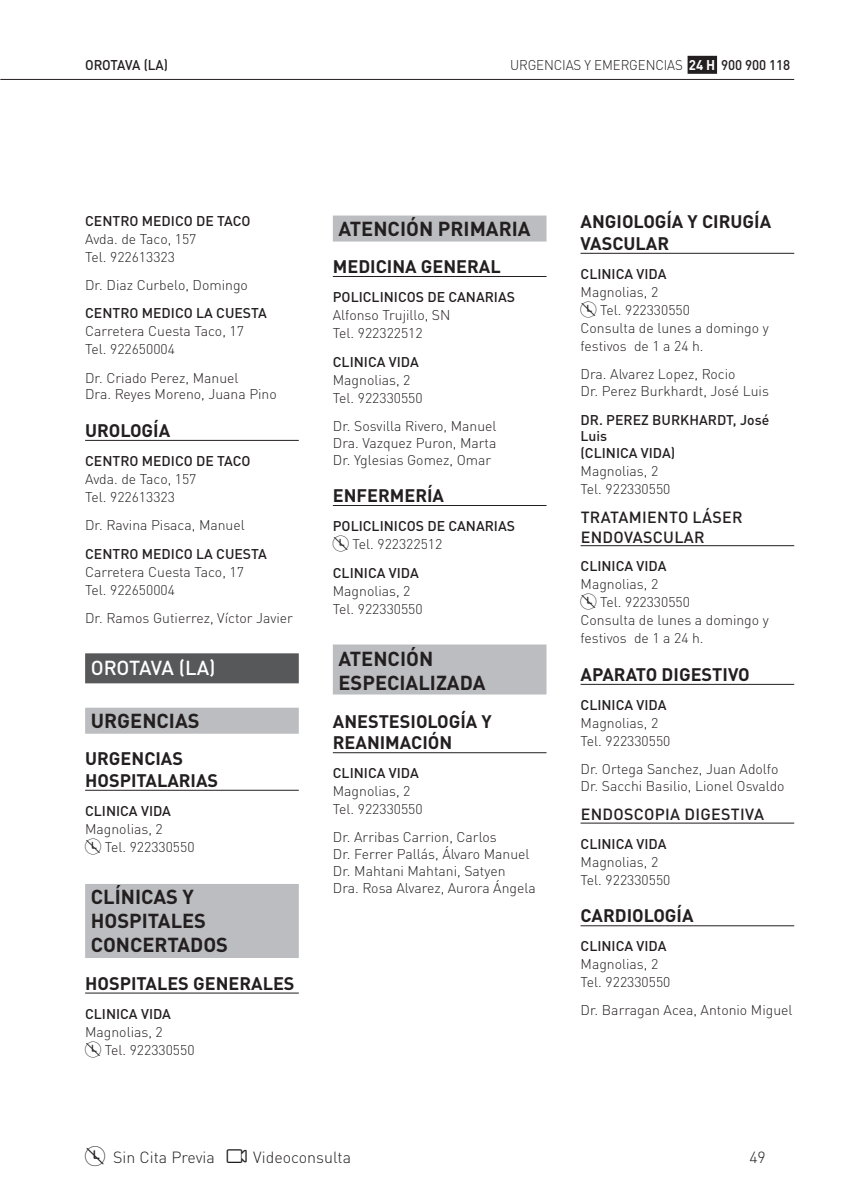
<style>
.page{position:relative;width:851px;height:1191px;background:#fff}
.page>*{position:absolute;margin:0;border:0;box-sizing:border-box;transform-origin:0 0}
.NIVEL_02_ATENCIÓN{font:700 20px/24px "DIN Pro";color:#231f20}
.NIVEL_01_PUEBLO{font:500 20px "DIN Pro";letter-spacing:-.02em;color:#fff}
.NIVEL_03_ESPECIALIDAD{font:700 18px/21.6px "DIN Pro";color:#231f20}
.NIVEL_05_SUBESPECIALIDAD{font:500 16px/19.2px "DIN Pro";letter-spacing:.02em;color:#231f20}
.t1{font:300 16px "DIN Pro";color:#231f20}
.NIVEL_07_MÉDICO_ASOCIADO{font:300 14px/18px "DIN Pro";color:#231f20}
.NIVEL_06_NOMBRE{font:500 14px/16.8px "DIN Pro";color:#231f20}
.NIVEL_07_MÉDICO_ASOCIADO-2{font:300 14px "DIN Pro";color:#231f20;scale:.95 1}
.NIVEL_08_NOMBRE_2{font:500 14px "DIN Pro";color:#231f20}
.NIVEL_06_NOMBRE-2{font:500 14px "DIN Pro";letter-spacing:-.02em;color:#231f20;scale:.95 1}
.s1{font-weight:700;color:#fff}
.s2{font-weight:500}
</style>
<div class="page">
<hr style="left:0;top:79px;width:794px;height:1px;background:#231f20">
<div style="left:687px;top:56px;width:30px;height:18px;background:#231f20"></div>
<hr style="left:85px;top:440px;width:214px;height:1px;background:#231f20">
<div style="left:85px;top:653px;width:214px;height:30px;background:#57585a"></div>
<div style="left:85px;top:707px;width:214px;height:26px;background:#bcbdc0"></div>
<hr style="left:85px;top:790px;width:214px;height:1px;background:#231f20">
<div style="left:85px;top:884px;width:214px;height:74px;background:#bcbdc0"></div>
<hr style="left:85px;top:992px;width:214px;height:1px;background:#231f20">
<div style="left:333px;top:215px;width:213px;height:26px;background:#bcbdc0"></div>
<hr style="left:333px;top:276px;width:213px;height:1px;background:#231f20">
<hr style="left:333px;top:505px;width:213px;height:1px;background:#231f20">
<div style="left:333px;top:644px;width:213px;height:50px;background:#bcbdc0"></div>
<hr style="left:333px;top:752px;width:213px;height:1px;background:#231f20">
<hr style="left:580px;top:253px;width:214px;height:1px;background:#231f20">
<hr style="left:580px;top:545px;width:214px;height:1px;background:#231f20">
<hr style="left:580px;top:684px;width:214px;height:1px;background:#231f20">
<hr style="left:580px;top:823px;width:214px;height:1px;background:#231f20">
<hr style="left:580px;top:925px;width:214px;height:1px;background:#231f20">
<p class="NIVEL_06_NOMBRE-2" style="left:85px;top:53px;width:89px">OROTAVA (LA)</p>
<p class="NIVEL_07_MÉDICO_ASOCIADO-2" style="left:510px;top:54px;width:296px">URGENCIAS Y EMERGENCIAS <span class="s1">24 H</span> <span class="s2">900 900 118</span></p>
<p class="NIVEL_06_NOMBRE" style="left:85px;top:210px;width:167px">CENTRO MEDICO DE TACO</p>
<p class="NIVEL_07_MÉDICO_ASOCIADO" style="left:85px;top:228px;width:113px">Avda. de Taco, 157</p>
<p class="NIVEL_07_MÉDICO_ASOCIADO" style="left:85px;top:246px;width:91px">Tel. 922613323</p>
<p class="NIVEL_07_MÉDICO_ASOCIADO" style="left:85px;top:274px;width:164px">Dr. Diaz Curbelo, Domingo</p>
<p class="NIVEL_06_NOMBRE" style="left:85px;top:303px;width:183px">CENTRO MEDICO LA CUESTA</p>
<p class="NIVEL_07_MÉDICO_ASOCIADO" style="left:85px;top:321px;width:160px">Carretera Cuesta Taco, 17</p>
<p class="NIVEL_07_MÉDICO_ASOCIADO" style="left:85px;top:339px;width:91px">Tel. 922650004</p>
<p class="NIVEL_07_MÉDICO_ASOCIADO" style="left:85px;top:367px;width:155px">Dr. Criado Perez, Manuel</p>
<p class="NIVEL_07_MÉDICO_ASOCIADO" style="left:85px;top:384px;width:193px">Dra. Reyes Moreno, Juana Pino</p>
<p class="NIVEL_03_ESPECIALIDAD" style="left:85px;top:417px;width:86px">UROLOGÍA</p>
<p class="NIVEL_06_NOMBRE" style="left:85px;top:451px;width:167px">CENTRO MEDICO DE TACO</p>
<p class="NIVEL_07_MÉDICO_ASOCIADO" style="left:85px;top:468px;width:113px">Avda. de Taco, 157</p>
<p class="NIVEL_07_MÉDICO_ASOCIADO" style="left:85px;top:486px;width:91px">Tel. 922613323</p>
<p class="NIVEL_07_MÉDICO_ASOCIADO" style="left:85px;top:515px;width:161px">Dr. Ravina Pisaca, Manuel</p>
<p class="NIVEL_06_NOMBRE" style="left:85px;top:544px;width:183px">CENTRO MEDICO LA CUESTA</p>
<p class="NIVEL_07_MÉDICO_ASOCIADO" style="left:85px;top:561px;width:160px">Carretera Cuesta Taco, 17</p>
<p class="NIVEL_07_MÉDICO_ASOCIADO" style="left:85px;top:579px;width:91px">Tel. 922650004</p>
<p class="NIVEL_07_MÉDICO_ASOCIADO" style="left:85px;top:608px;width:209px">Dr. Ramos Gutierrez, Víctor Javier</p>
<p class="NIVEL_01_PUEBLO" style="left:91px;top:652px;width:126px">OROTAVA (LA)</p>
<p class="NIVEL_02_ATENCIÓN" style="left:91px;top:706px;width:110px">URGENCIAS</p>
<p class="NIVEL_03_ESPECIALIDAD" style="left:85px;top:746px;width:135px">URGENCIAS<br>HOSPITALARIAS</p>
<p class="NIVEL_06_NOMBRE" style="left:85px;top:801px;width:87px">CLINICA VIDA</p>
<p class="NIVEL_07_MÉDICO_ASOCIADO" style="left:85px;top:818px;width:79px">Magnolias, 2</p>
<p class="NIVEL_07_MÉDICO_ASOCIADO" style="left:105px;top:836px;width:91px">Tel. 922330550</p>
<p class="NIVEL_02_ATENCIÓN" style="left:91px;top:882px;width:139px">CLÍNICAS Y<br>HOSPITALES<br>CONCERTADOS</p>
<p class="NIVEL_03_ESPECIALIDAD" style="left:85px;top:970px;width:211px">HOSPITALES GENERALES</p>
<p class="NIVEL_06_NOMBRE" style="left:85px;top:1003px;width:87px">CLINICA VIDA</p>
<p class="NIVEL_07_MÉDICO_ASOCIADO" style="left:85px;top:1021px;width:79px">Magnolias, 2</p>
<p class="NIVEL_07_MÉDICO_ASOCIADO" style="left:105px;top:1039px;width:91px">Tel. 922330550</p>
<p class="NIVEL_02_ATENCIÓN" style="left:338px;top:214px;width:193px">ATENCIÓN PRIMARIA</p>
<p class="NIVEL_03_ESPECIALIDAD" style="left:333px;top:254px;width:169px">MEDICINA GENERAL</p>
<p class="NIVEL_06_NOMBRE" style="left:333px;top:287px;width:184px">POLICLINICOS DE CANARIAS</p>
<p class="NIVEL_07_MÉDICO_ASOCIADO" style="left:333px;top:305px;width:119px">Alfonso Trujillo, SN</p>
<p class="NIVEL_07_MÉDICO_ASOCIADO" style="left:333px;top:323px;width:91px">Tel. 922322512</p>
<p class="NIVEL_06_NOMBRE" style="left:333px;top:352px;width:87px">CLINICA VIDA</p>
<p class="NIVEL_07_MÉDICO_ASOCIADO" style="left:333px;top:369px;width:79px">Magnolias, 2</p>
<p class="NIVEL_07_MÉDICO_ASOCIADO" style="left:333px;top:387px;width:91px">Tel. 922330550</p>
<p class="NIVEL_07_MÉDICO_ASOCIADO" style="left:333px;top:416px;width:165px">Dr. Sosvilla Rivero, Manuel</p>
<p class="NIVEL_07_MÉDICO_ASOCIADO" style="left:333px;top:432px;width:165px">Dra. Vazquez Puron, Marta</p>
<p class="NIVEL_07_MÉDICO_ASOCIADO" style="left:333px;top:449px;width:160px">Dr. Yglesias Gomez, Omar</p>
<p class="NIVEL_03_ESPECIALIDAD" style="left:333px;top:483px;width:113px">ENFERMERÍA</p>
<p class="NIVEL_06_NOMBRE" style="left:333px;top:516px;width:184px">POLICLINICOS DE CANARIAS</p>
<p class="NIVEL_07_MÉDICO_ASOCIADO" style="left:352px;top:534px;width:91px">Tel. 922322512</p>
<p class="NIVEL_06_NOMBRE" style="left:333px;top:563px;width:87px">CLINICA VIDA</p>
<p class="NIVEL_07_MÉDICO_ASOCIADO" style="left:333px;top:580px;width:79px">Magnolias, 2</p>
<p class="NIVEL_07_MÉDICO_ASOCIADO" style="left:333px;top:598px;width:91px">Tel. 922330550</p>
<p class="NIVEL_02_ATENCIÓN" style="left:338px;top:644px;width:148px">ATENCIÓN<br>ESPECIALIZADA</p>
<p class="NIVEL_03_ESPECIALIDAD" style="left:333px;top:708px;width:160px">ANESTESIOLOGÍA Y<br>REANIMACIÓN</p>
<p class="NIVEL_06_NOMBRE" style="left:333px;top:763px;width:87px">CLINICA VIDA</p>
<p class="NIVEL_07_MÉDICO_ASOCIADO" style="left:333px;top:781px;width:79px">Magnolias, 2</p>
<p class="NIVEL_07_MÉDICO_ASOCIADO" style="left:333px;top:799px;width:91px">Tel. 922330550</p>
<p class="NIVEL_07_MÉDICO_ASOCIADO" style="left:333px;top:827px;width:165px">Dr. Arribas Carrion, Carlos</p>
<p class="NIVEL_07_MÉDICO_ASOCIADO" style="left:333px;top:844px;width:198px">Dr. Ferrer Pallás, Álvaro Manuel</p>
<p class="NIVEL_07_MÉDICO_ASOCIADO" style="left:333px;top:860px;width:174px">Dr. Mahtani Mahtani, Satyen</p>
<p class="NIVEL_07_MÉDICO_ASOCIADO" style="left:333px;top:877px;width:204px">Dra. Rosa Alvarez, Aurora Ángela</p>
<p class="NIVEL_03_ESPECIALIDAD" style="left:580px;top:209px;width:192px">ANGIOLOGÍA Y CIRUGÍA<br>VASCULAR</p>
<p class="NIVEL_06_NOMBRE" style="left:580px;top:264px;width:87px">CLINICA VIDA</p>
<p class="NIVEL_07_MÉDICO_ASOCIADO" style="left:580px;top:281px;width:79px">Magnolias, 2</p>
<p class="NIVEL_07_MÉDICO_ASOCIADO" style="left:600px;top:299px;width:91px">Tel. 922330550</p>
<p class="NIVEL_07_MÉDICO_ASOCIADO" style="left:580px;top:317px;width:190px">Consulta de lunes a domingo y festivos de 1 a 24 h.</p>
<p class="NIVEL_07_MÉDICO_ASOCIADO" style="left:580px;top:364px;width:156px">Dra. Alvarez Lopez, Rocio</p>
<p class="NIVEL_07_MÉDICO_ASOCIADO" style="left:580px;top:380px;width:190px">Dr. Perez Burkhardt, José Luis</p>
<p class="NIVEL_06_NOMBRE" style="left:580px;top:409px;width:190px">DR. PEREZ BURKHARDT, José<br>Luis</p>
<p class="NIVEL_08_NOMBRE_2" style="left:580px;top:442px;width:96px">(CLINICA VIDA)</p>
<p class="NIVEL_07_MÉDICO_ASOCIADO" style="left:580px;top:461px;width:79px">Magnolias, 2</p>
<p class="NIVEL_07_MÉDICO_ASOCIADO" style="left:580px;top:479px;width:91px">Tel. 922330550</p>
<p class="NIVEL_05_SUBESPECIALIDAD" style="left:580px;top:506px;width:163px">TRATAMIENTO LÁSER<br>ENDOVASCULAR</p>
<p class="NIVEL_06_NOMBRE" style="left:580px;top:556px;width:87px">CLINICA VIDA</p>
<p class="NIVEL_07_MÉDICO_ASOCIADO" style="left:580px;top:574px;width:79px">Magnolias, 2</p>
<p class="NIVEL_07_MÉDICO_ASOCIADO" style="left:600px;top:592px;width:91px">Tel. 922330550</p>
<p class="NIVEL_07_MÉDICO_ASOCIADO" style="left:580px;top:610px;width:190px">Consulta de lunes a domingo y festivos de 1 a 24 h.</p>
<p class="NIVEL_03_ESPECIALIDAD" style="left:580px;top:661px;width:171px">APARATO DIGESTIVO</p>
<p class="NIVEL_06_NOMBRE" style="left:580px;top:695px;width:87px">CLINICA VIDA</p>
<p class="NIVEL_07_MÉDICO_ASOCIADO" style="left:580px;top:712px;width:79px">Magnolias, 2</p>
<p class="NIVEL_07_MÉDICO_ASOCIADO" style="left:580px;top:730px;width:91px">Tel. 922330550</p>
<p class="NIVEL_07_MÉDICO_ASOCIADO" style="left:580px;top:759px;width:199px">Dr. Ortega Sanchez, Juan Adolfo</p>
<p class="NIVEL_07_MÉDICO_ASOCIADO" style="left:580px;top:775px;width:206px">Dr. Sacchi Basilio, Lionel Osvaldo</p>
<p class="NIVEL_05_SUBESPECIALIDAD" style="left:580px;top:803px;width:185px">ENDOSCOPIA DIGESTIVA</p>
<p class="NIVEL_06_NOMBRE" style="left:580px;top:834px;width:87px">CLINICA VIDA</p>
<p class="NIVEL_07_MÉDICO_ASOCIADO" style="left:580px;top:851px;width:79px">Magnolias, 2</p>
<p class="NIVEL_07_MÉDICO_ASOCIADO" style="left:580px;top:869px;width:91px">Tel. 922330550</p>
<p class="NIVEL_03_ESPECIALIDAD" style="left:580px;top:903px;width:114px">CARDIOLOGÍA</p>
<p class="NIVEL_06_NOMBRE" style="left:580px;top:936px;width:87px">CLINICA VIDA</p>
<p class="NIVEL_07_MÉDICO_ASOCIADO" style="left:580px;top:954px;width:79px">Magnolias, 2</p>
<p class="NIVEL_07_MÉDICO_ASOCIADO" style="left:580px;top:972px;width:91px">Tel. 922330550</p>
<p class="NIVEL_07_MÉDICO_ASOCIADO" style="left:580px;top:1000px;width:213px">Dr. Barragan Acea, Antonio Miguel</p>
<p class="t1" style="left:113px;top:1144px;width:103px">Sin Cita Previa</p>
<p class="t1" style="left:253px;top:1144px;width:99px">Videoconsulta</p>
<p class="t1" style="left:749px;top:1144px;width:18px">49</p>
</div>
